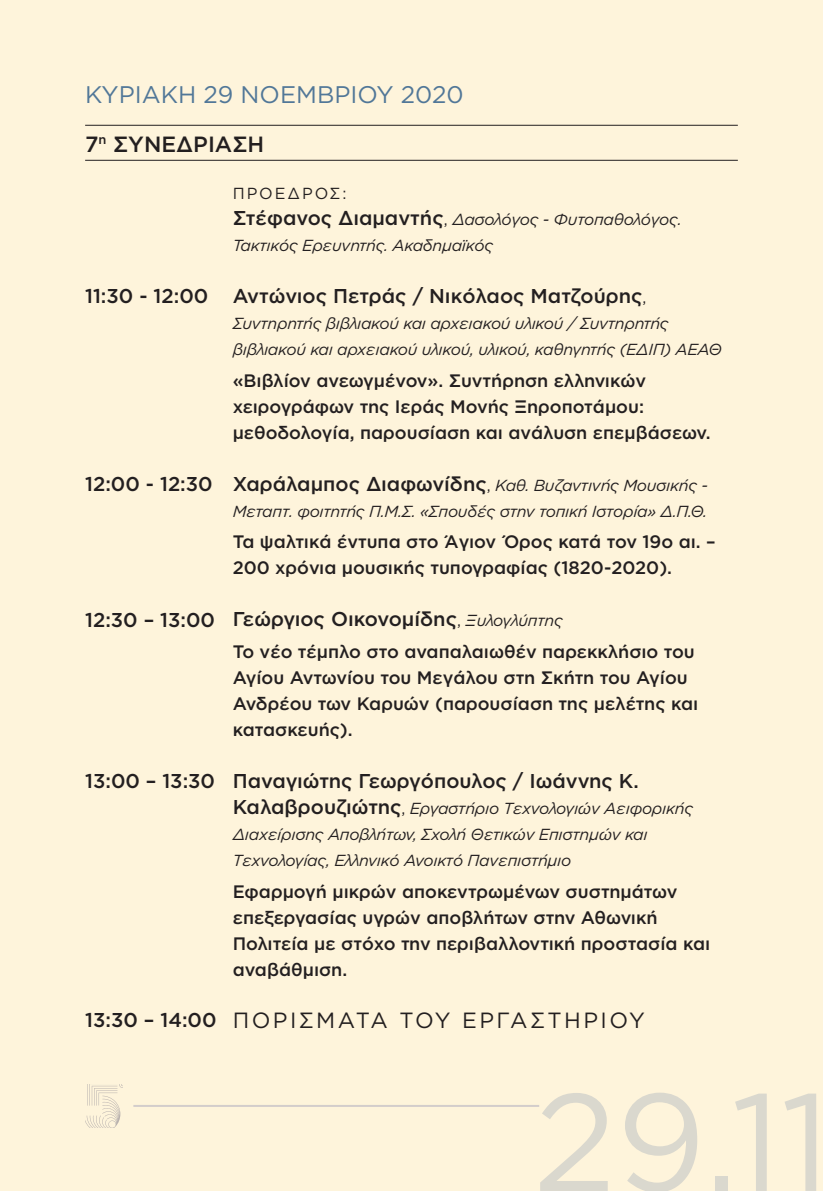
<style>
.page{position:relative;width:823px;height:1191px;background:#fff}
.page>*{position:absolute;margin:0;border:0;box-sizing:border-box;transform-origin:0 0}
.t1{font:138px "Gotham Greek";color:#dad8ce}
.t2{font:24px "Gotham Greek";color:#517798}
.t3{font:22px "Gotham Greek";letter-spacing:.11em;color:#231f20}
.t4{font:500 22px "Gotham Greek";color:#231f20}
.t5{font:500 20px "Gotham Greek";color:#231f20}
.t6{font:500 18px/26px "Gotham Greek";color:#231f20}
.t7{font:italic 16px/26px "Gotham Greek";letter-spacing:-.02em;color:#231f20}
.s1{font-style:normal}
.s2{font-weight:500;font-style:normal;font-size:20px}
.s3{font-weight:400;font-size:16px}
.s4{font-weight:400;font-style:italic;font-size:16px}
</style>
<div class="page">
<div style="left:0;top:0;width:822px;height:1191px;background:#fef4db"></div>
<hr style="left:85px;top:125px;width:652px;height:1px;background:#231f20">
<hr style="left:85px;top:160px;width:652px;height:1px;background:#231f20">
<svg style="left:85px;top:1084px;width:37px;height:43px"></svg>
<hr style="left:133px;top:1105px;width:406px;height:2px;background:#d3cdcb">
<h2 class="t2" style="left:85px;top:81px;width:380px">ΚΥΡΙΑΚΗ 29 ΝΟΕΜΒΡΙΟΥ 2020</h2>
<p class="t4" style="left:85px;top:131px;width:180px">7<sup>η</sup> ΣΥΝΕΔΡΙΑΣΗ</p>
<p class="t5" style="left:85px;top:284px;width:125px">11:30 - 12:00</p>
<p class="t5" style="left:85px;top:472px;width:129px">12:00 - 12:30</p>
<p class="t5" style="left:85px;top:608px;width:131px">12:30 – 13:00</p>
<p class="t5" style="left:85px;top:769px;width:131px">13:00 – 13:30</p>
<p class="t5" style="left:85px;top:1008px;width:133px">13:30 – 14:00</p>
<p class="t7" style="left:232px;top:180px;width:450px"><span class="s1">ΠΡΟΕΔΡΟΣ:<br></span><span class="s2">Στέφανος Διαμαντής</span><span class="s1">,</span> Δασολόγος - Φυτοπαθολόγος.<br>Τακτικός Ερευνητής. Ακαδημαϊκός</p>
<p class="t5" style="left:232px;top:284px;width:415px">Αντώνιος Πετράς / Νικόλαος Ματζούρης<span class="s3">,</span></p>
<p class="t7" style="left:232px;top:310px;width:490px">Συντηρητής βιβλιακού και αρχειακού υλικού / Συντηρητής βιβλιακού και αρχειακού υλικού, υλικού, καθηγητής (ΕΔΙΠ) ΑΕΑΘ</p>
<p class="t6" style="left:232px;top:367px;width:479px">«Βιβλίον ανεωγμένον». Συντήρηση ελληνικών χειρογράφων της Ιεράς Μονής Ξηροποτάμου: μεθοδολογία, παρουσίαση και ανάλυση επεμβάσεων.</p>
<p class="t7" style="left:232px;top:472px;width:476px"><span class="s2">Χαράλαμπος Διαφωνίδης</span><span class="s1">,</span> Καθ. Βυζαντινής Μουσικής -<br>Μεταπτ. φοιτητής Π.Μ.Σ. «Σπουδές στην τοπική Ιστορία» Δ.Π.Θ.</p>
<p class="t6" style="left:232px;top:528px;width:484px">Τα ψαλτικά έντυπα στο Άγιον Όρος κατά τον 19ο αι. –<br>200 χρόνια μουσικής τυπογραφίας (1820-2020).</p>
<p class="t5" style="left:232px;top:608px;width:331px">Γεώργιος Οικονομίδης<span class="s3">,</span> <span class="s4">Ξυλογλύπτης</span></p>
<p class="t6" style="left:232px;top:638px;width:467px">Το νέο τέμπλο στο αναπαλαιωθέν παρεκκλήσιο του Αγίου Αντωνίου του Μεγάλου στη Σκήτη του Αγίου Ανδρέου των Καρυών (παρουσίαση της μελέτης και κατασκευής).</p>
<p class="t5" style="left:232px;top:769px;width:407px">Παναγιώτης Γεωργόπουλος / Ιωάννης Κ.</p>
<p class="t7" style="left:232px;top:795px;width:462px"><span class="s2">Καλαβρουζιώτης</span><span class="s1">,</span> Εργαστήριο Τεχνολογιών Αειφορικής<br>Διαχείρισης Αποβλήτων, Σχολή Θετικών Επιστημών και<br>Τεχνολογίας, Ελληνικό Ανοικτό Πανεπιστήμιο</p>
<p class="t6" style="left:232px;top:878px;width:479px">Εφαρμογή μικρών αποκεντρωμένων συστημάτων επεξεργασίας υγρών αποβλήτων στην Αθωνική Πολιτεία με στόχο την περιβαλλοντική προστασία και αναβάθμιση.</p>
<p class="t3" style="left:232px;top:1007px;width:413px">ΠΟΡΙΣΜΑΤΑ ΤΟΥ ΕΡΓΑΣΤΗΡΙΟΥ</p>
<h1 class="t1" style="left:533px;top:1065px;width:298px">29.11</h1>
</div>
